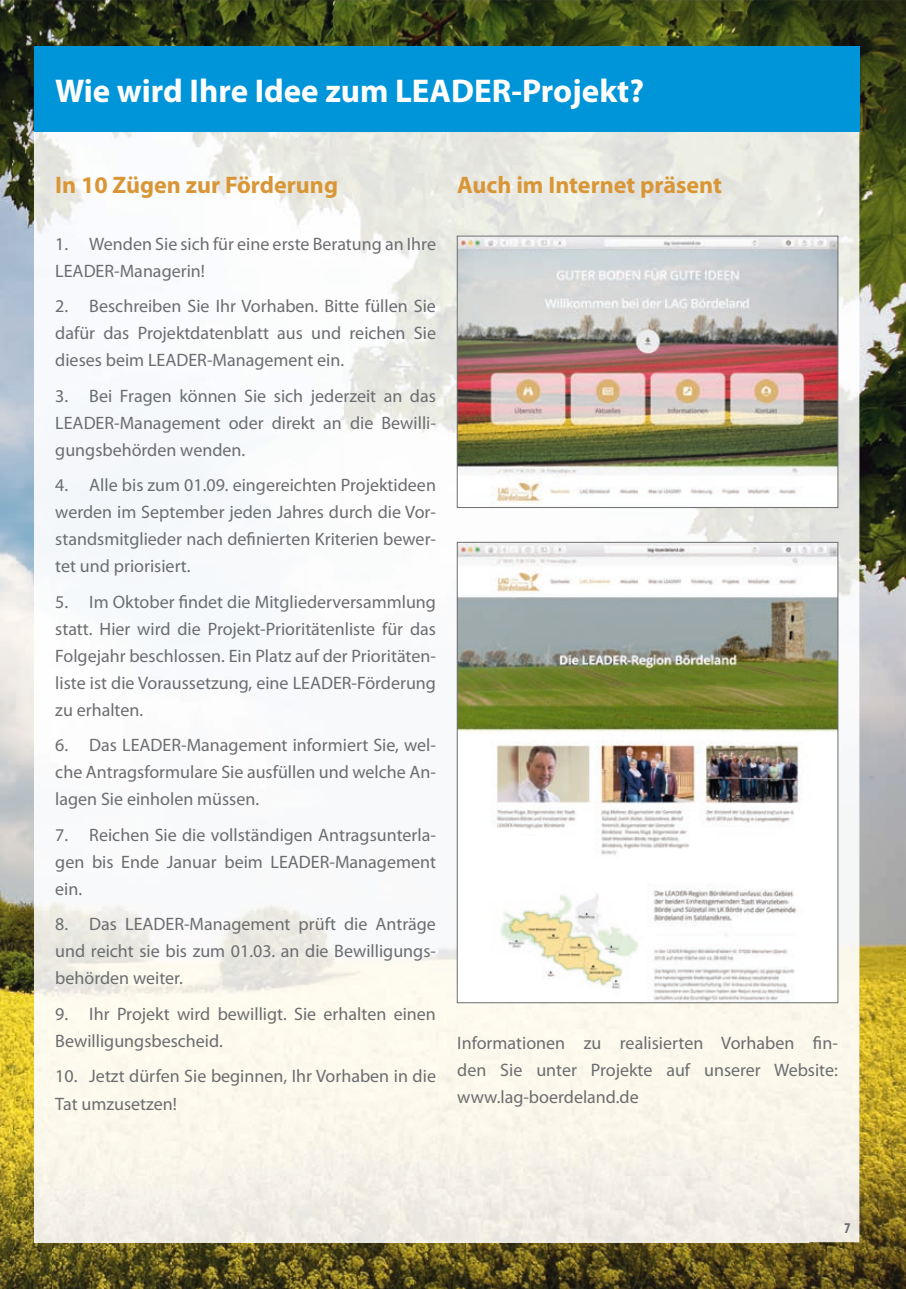
<style>
.page{position:relative;width:906px;height:1289px;background:#fff}
.page>*{position:absolute;margin:0;border:0;box-sizing:border-box;transform-origin:0 0}
.t1{font:700 33px "Myriad Pro";color:#fff}
.t2{font:700 24px "Myriad Pro";color:#d99637}
.t3{font:18px/27px "Myriad Pro";color:#6c6d70;text-align:justify}
.t4{font:700 condensed 15px "Myriad Pro";color:#6c6d70}
</style>
<div class="page">
<img style="left:0;top:0;width:906px;height:160px">
<img style="left:0;top:160px;width:53px;height:1128px">
<img style="left:853px;top:160px;width:53px;height:1128px">
<img style="left:53px;top:1242px;width:800px;height:46px">
<img style="left:34px;top:132px;width:464px;height:1110px">
<img style="left:498px;top:132px;width:361px;height:105px">
<img style="left:808px;top:237px;width:51px;height:1005px">
<img style="left:498px;top:508px;width:310px;height:34px">
<div style="left:34px;top:47px;width:825px;height:85px;background:#0095d9"></div>
<img style="left:459px;top:238px;width:377px;height:268px">
<div style="left:457px;top:236px;width:381px;height:272px;border:1px solid #6c6d70"></div>
<img style="left:459px;top:544px;width:377px;height:457px">
<h1 class="t1" style="left:55px;top:69px;width:590px">Wie wird Ihre Idee zum LEADER-Projekt?</h1>
<h2 class="t2" style="left:55px;top:169px;width:284px">In 10 Zügen zur Förderung</h2>
<h2 class="t2" style="left:457px;top:169px;width:266px">Auch im Internet präsent</h2>
<p class="t3" style="left:55px;top:230px;width:382px">1. Wenden Sie sich für eine erste Beratung an Ihre<br>LEADER-Managerin!</p>
<p class="t3" style="left:55px;top:292px;width:382px">2. Beschreiben Sie Ihr Vorhaben. Bitte füllen Sie dafür das Projektdatenblatt aus und reichen Sie dieses beim LEADER-Management ein.</p>
<p class="t3" style="left:55px;top:382px;width:382px">3. Bei Fragen können Sie sich jederzeit an das LEADER-Management oder direkt an die Bewilli&shy;gungsbehörden wenden.</p>
<p class="t3" style="left:55px;top:471px;width:382px">4. Alle bis zum 01.09. eingereichten Projektideen werden im September jeden Jahres durch die Vor&shy;standsmitglieder nach definierten Kriterien bewer&shy;tet und priorisiert.</p>
<p class="t3" style="left:55px;top:588px;width:382px">5. Im Oktober findet die Mitgliederversammlung statt. Hier wird die Projekt-Prioritätenliste für das Folgejahr beschlossen. Ein Platz auf der Prioritäten&shy;liste ist die Voraussetzung, eine LEADER-Förderung zu erhalten.</p>
<p class="t3" style="left:55px;top:731px;width:382px">6. Das LEADER-Management informiert Sie, wel&shy;che Antragsformulare Sie ausfüllen und welche An&shy;lagen Sie einholen müssen.</p>
<p class="t3" style="left:55px;top:821px;width:382px">7. Reichen Sie die vollständigen Antragsunterla&shy;gen bis Ende Januar beim LEADER-Management ein.</p>
<p class="t3" style="left:55px;top:910px;width:382px">8. Das LEADER-Management prüft die Anträge und reicht sie bis zum 01.03. an die Bewilligungs&shy;behörden weiter.</p>
<p class="t3" style="left:55px;top:1000px;width:382px">9. Ihr Projekt wird bewilligt. Sie erhalten einen<br>Bewilligungsbescheid.</p>
<p class="t3" style="left:55px;top:1062px;width:382px">10. Jetzt dürfen Sie beginnen, Ihr Vorhaben in die<br>Tat umzusetzen!</p>
<p class="t3" style="left:457px;top:1028px;width:382px">Informationen zu realisierten Vorhaben fin&shy;den Sie unter Projekte auf unserer Website: www.lag-boerdeland.de</p>
<p class="t4" style="left:844px;top:1218px;width:8px">7</p>
</div>
